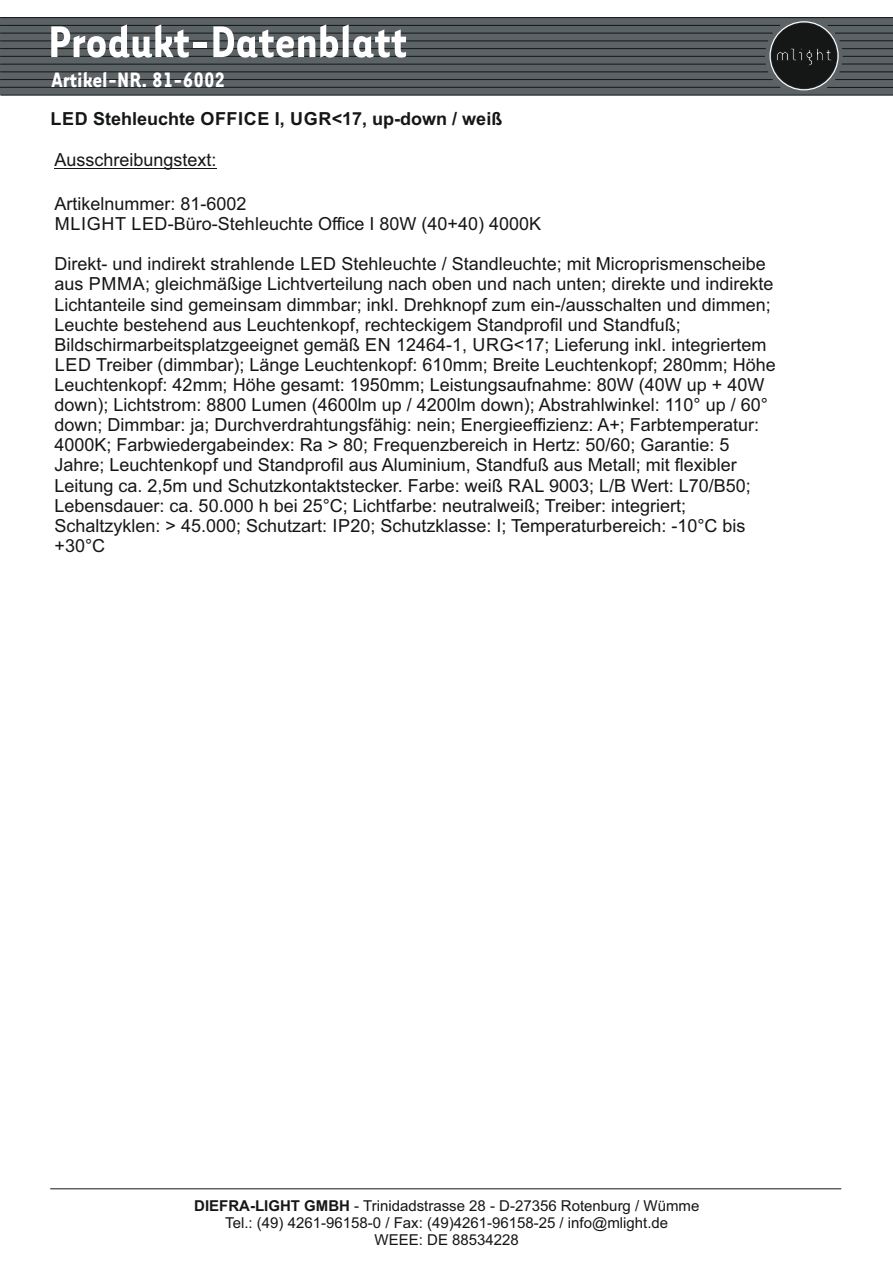
<style>
.page{position:relative;width:893px;height:1263px;background:#fff}
.page>*{position:absolute;margin:0;border:0;box-sizing:border-box;transform-origin:0 0}
.t1{font:700 51.15px "Tarzana Narrow";color:#fff}
.t2{font:700 24px "Tarzana Narrow";color:#fff}
.t3{font:18px/20.1px "Arial";color:#151616}
.t4{font:700 18px "Arial";color:#151616}
.t5{font:15px/16.8px "Arial";color:#151616;text-align:center}
.s1{font-weight:700}
</style>
<div class="page">
<hr style="left:50px;top:1188px;width:791px;height:1px;background:#151616">
<hr style="left:55px;top:168px;width:162px;height:1px;background:#151616">
<div style="left:0;top:17px;width:893px;height:78px;background:#5b6366"></div>
<svg style="left:0;top:95px;width:893px;height:1px"></svg>
<svg style="left:0;top:17px;width:893px;height:72px"></svg>
<div style="left:769px;top:21px;width:70px;height:69px;border:1px solid #fff;border-radius:50%"></div>
<h1 class="t1" style="left:48px;top:26px;width:360px">Produkt-Datenblatt</h1>
<h2 class="t2" style="left:51px;top:72px;width:175px">Artikel-NR. 81-6002</h2>
<p class="t4" style="left:50px;top:112px;width:453px">LED Stehleuchte OFFICE I, UGR&lt;17, up-down / weiß</p>
<p class="t3" style="left:55px;top:152px;width:164px">Ausschreibungstext:</p>
<p class="t3" style="left:55px;top:195px;width:488px">Artikelnummer: 81-6002<br>MLIGHT LED-Büro-Stehleuchte Office I 80W (40+40) 4000K</p>
<p class="t3" style="left:55px;top:256px;width:723px">Direkt- und indirekt strahlende LED Stehleuchte / Standleuchte; mit Microprismenscheibe aus PMMA; gleichmäßige Lichtverteilung nach oben und nach unten; direkte und indirekte Lichtanteile sind gemeinsam dimmbar; inkl. Drehknopf zum ein-/ausschalten und dimmen; Leuchte bestehend aus Leuchtenkopf, rechteckigem Standprofil und Standfuß; Bildschirmarbeitsplatzgeeignet gemäß EN 12464-1, URG&lt;17; Lieferung inkl. integriertem LED Treiber (dimmbar); Länge Leuchtenkopf: 610mm; Breite Leuchtenkopf; 280mm; Höhe Leuchtenkopf: 42mm; Höhe gesamt: 1950mm; Leistungsaufnahme: 80W (40W up + 40W down); Lichtstrom: 8800 Lumen (4600lm up / 4200lm down); Abstrahlwinkel: 110° up / 60° down; Dimmbar: ja; Durchverdrahtungsfähig: nein; Energieeffizienz: A+; Farbtemperatur:<br>4000K; Farbwiedergabeindex: Ra &gt; 80; Frequenzbereich in Hertz: 50/60; Garantie: 5<br>Jahre; Leuchtenkopf und Standprofil aus Aluminium, Standfuß aus Metall; mit flexibler Leitung ca. 2,5m und Schutzkontaktstecker. Farbe: weiß RAL 9003; L/B Wert: L70/B50; Lebensdauer: ca. 50.000 h bei 25°C; Lichtfarbe: neutralweiß; Treiber: integriert; Schaltzyklen: &gt; 45.000; Schutzart: IP20; Schutzklasse: I; Temperaturbereich: -10°C bis +30°C</p>
<p class="t5" style="left:194px;top:1199px;width:507px"><span class="s1">DIEFRA-LIGHT GMBH</span> - Trinidadstrasse 28 - D-27356 Rotenburg / Wümme<br>Tel.: (49) 4261-96158-0 / Fax: (49)4261-96158-25 / info@mlight.de<br>WEEE: DE 88534228</p>
</div>
